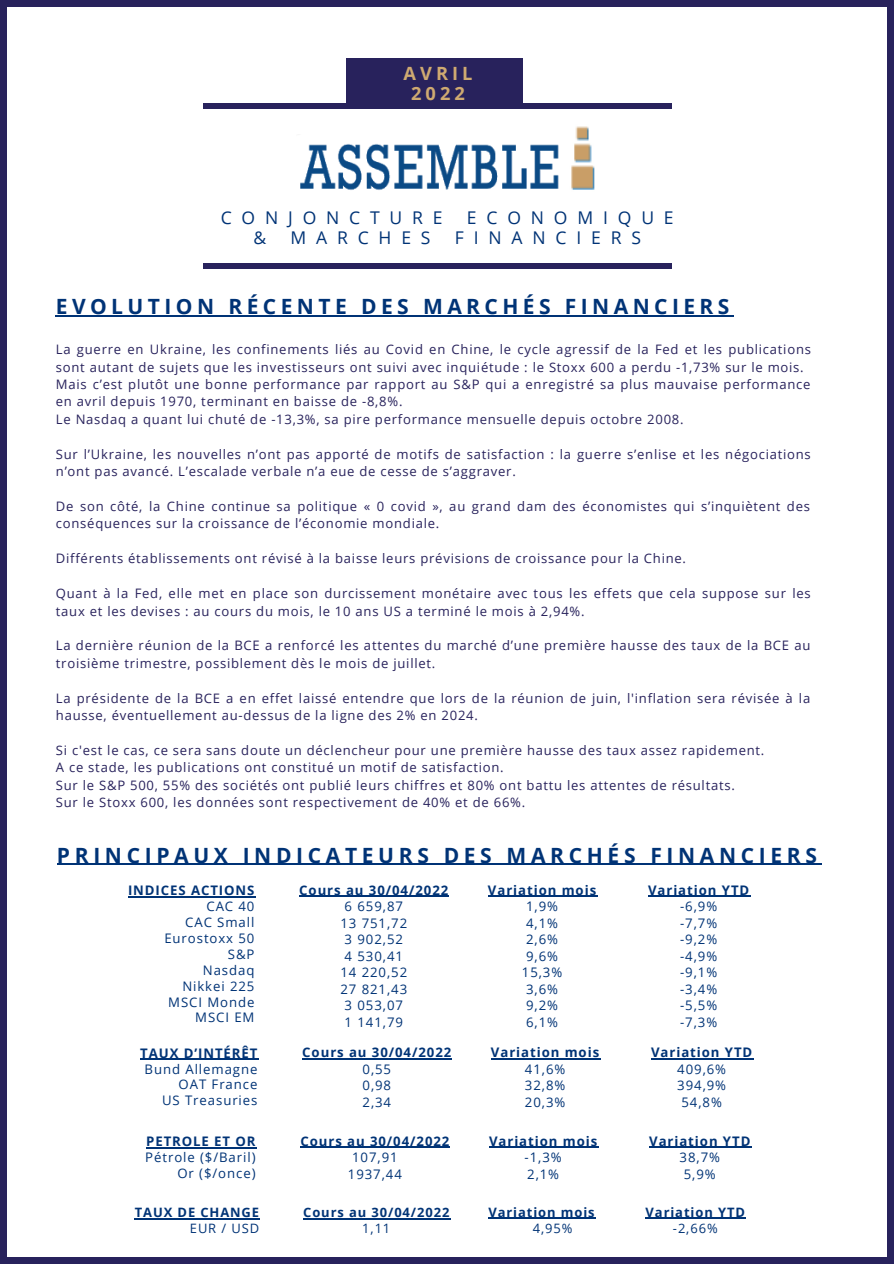
<style>
.page{position:relative;width:894px;height:1264px;background:#fff}
.page>*{position:absolute;margin:0;border:0;box-sizing:border-box;transform-origin:0 0}
.t1{font:700 21px "Open Sans";letter-spacing:.22em;color:#003376}
.t2{font:700 18.3px "Open Sans";letter-spacing:.22em;color:#cfaa71}
.t3{font:17.55px "Open Sans";letter-spacing:.56em;color:#003376}
.t4{font:13.2px/15.9px "Open Sans";letter-spacing:.07em;color:#003376;text-align:right}
.t5{font:700 13.2px "Open Sans";letter-spacing:.07em;color:#003376}
.t6{font:13.05px/17.4px "Open Sans";letter-spacing:.06em;color:#28225c}
.t7{font:700 12.9px "Open Sans";letter-spacing:.07em;color:#003376}
.t8{font:12.9px "Open Sans";letter-spacing:.07em;color:#003376}
</style>
<div class="page">
<div style="left:0;top:0;width:893px;height:6px;background:#28225c"></div>
<hr style="left:56px;top:315px;width:677px;height:1px;background:#003376">
<div style="left:346px;top:58px;width:177px;height:49px;background:#28225c"></div>
<div style="left:203px;top:104px;width:469px;height:5px;background:#28225c"></div>
<div style="left:203px;top:263px;width:469px;height:6px;background:#28225c"></div>
<img style="left:300px;top:144px;width:259px;height:46px">
<img style="left:571px;top:126px;width:24px;height:64px">
<hr style="left:57px;top:863px;width:764px;height:1px;background:#003376">
<hr style="left:128px;top:896px;width:127px;height:1px;background:#003376">
<hr style="left:299px;top:895px;width:150px;height:2px;background:#003376">
<hr style="left:488px;top:895px;width:109px;height:2px;background:#003376">
<hr style="left:648px;top:895px;width:102px;height:2px;background:#003376">
<hr style="left:140px;top:1058px;width:118px;height:2px;background:#003376">
<hr style="left:302px;top:1058px;width:150px;height:1px;background:#003376">
<hr style="left:491px;top:1058px;width:109px;height:1px;background:#003376">
<hr style="left:651px;top:1058px;width:102px;height:1px;background:#003376">
<hr style="left:146px;top:1147px;width:110px;height:1px;background:#003376">
<hr style="left:300px;top:1146px;width:150px;height:1px;background:#003376">
<hr style="left:489px;top:1146px;width:109px;height:1px;background:#003376">
<hr style="left:649px;top:1146px;width:102px;height:1px;background:#003376">
<hr style="left:135px;top:1218px;width:125px;height:1px;background:#003376">
<hr style="left:303px;top:1218px;width:147px;height:1px;background:#003376">
<hr style="left:488px;top:1217px;width:107px;height:1px;background:#003376">
<hr style="left:645px;top:1217px;width:100px;height:1px;background:#003376">
<div style="left:0;top:1256px;width:893px;height:7px;background:#28225c"></div>
<div style="left:0;top:0;width:7px;height:1260px;background:#28225c"></div>
<div style="left:887px;top:0;width:6px;height:1262px;background:#28225c"></div>
<p class="t2" style="left:403px;top:60px;width:70px">AVRIL</p>
<p class="t2" style="left:411px;top:80px;width:55px">2022</p>
<p class="t3" style="left:221px;top:206px;width:223px">CONJONCTURE</p>
<p class="t3" style="left:467px;top:206px;width:208px">ECONOMIQUE</p>
<p class="t3" style="left:253px;top:225px;width:14px">&amp;</p>
<p class="t3" style="left:290px;top:225px;width:142px">MARCHES</p>
<p class="t3" style="left:454px;top:225px;width:188px">FINANCIERS</p>
<p class="t1" style="left:56px;top:291px;width:675px">EVOLUTION RÉCENTE DES MARCHÉS FINANCIERS</p>
<p class="t6" style="left:56px;top:340px;width:756px">La guerre en Ukraine, les confinements liés au Covid en Chine, le cycle agressif de la Fed et les publications sont autant de sujets que les investisseurs ont suivi avec inquiétude : le Stoxx 600 a perdu -1,73% sur le mois.</p>
<p class="t6" style="left:56px;top:375px;width:756px">Mais c’est plutôt une bonne performance par rapport au S&amp;P qui a enregistré sa plus mauvaise performance en avril depuis 1970, terminant en baisse de -8,8%.</p>
<p class="t6" style="left:56px;top:410px;width:629px">Le Nasdaq a quant lui chuté de -13,3%, sa pire performance mensuelle depuis octobre 2008.</p>
<p class="t6" style="left:56px;top:445px;width:756px">Sur l’Ukraine, les nouvelles n’ont pas apporté de motifs de satisfaction : la guerre s’enlise et les négociations n’ont pas avancé. L’escalade verbale n’a eue de cesse de s’aggraver.</p>
<p class="t6" style="left:56px;top:497px;width:755px">De son côté, la Chine continue sa politique « 0 covid », au grand dam des économistes qui s’inquiètent des conséquences sur la croissance de l’économie mondiale.</p>
<p class="t6" style="left:56px;top:549px;width:631px">Différents établissements ont révisé à la baisse leurs prévisions de croissance pour la Chine.</p>
<p class="t6" style="left:56px;top:584px;width:756px">Quant à la Fed, elle met en place son durcissement monétaire avec tous les effets que cela suppose sur les taux et les devises : au cours du mois, le 10 ans US a terminé le mois à 2,94%.</p>
<p class="t6" style="left:56px;top:636px;width:756px">La dernière réunion de la BCE a renforcé les attentes du marché d’une première hausse des taux de la BCE au troisième trimestre, possiblement dès le mois de juillet.</p>
<p class="t6" style="left:56px;top:689px;width:755px">La présidente de la BCE a en effet laissé entendre que lors de la réunion de juin, l'inflation sera révisée à la hausse, éventuellement au-dessus de la ligne des 2% en 2024.</p>
<p class="t6" style="left:56px;top:741px;width:709px">Si c'est le cas, ce sera sans doute un déclencheur pour une première hausse des taux assez rapidement.</p>
<p class="t6" style="left:56px;top:758px;width:449px">A ce stade, les publications ont constitué un motif de satisfaction.</p>
<p class="t6" style="left:56px;top:776px;width:680px">Sur le S&amp;P 500, 55% des sociétés ont publié leurs chiffres et 80% ont battu les attentes de résultats.</p>
<p class="t6" style="left:56px;top:793px;width:471px">Sur le Stoxx 600, les données sont respectivement de 40% et de 66%.</p>
<p class="t1" style="left:57px;top:840px;width:761px">PRINCIPAUX INDICATEURS DES MARCHÉS FINANCIERS</p>
<p class="t5" style="left:128px;top:881px;width:128px">INDICES ACTIONS</p>
<p class="t4" style="left:206px;top:897px;width:50px">CAC 40</p>
<p class="t4" style="left:164px;top:913px;width:92px">CAC Small<br>Eurostoxx 50</p>
<p class="t4" style="left:228px;top:945px;width:28px">S&amp;P</p>
<p class="t4" style="left:203px;top:961px;width:53px">Nasdaq</p>
<p class="t4" style="left:182px;top:977px;width:74px">Nikkei 225</p>
<p class="t4" style="left:168px;top:993px;width:88px">MSCI Monde</p>
<p class="t4" style="left:195px;top:1009px;width:61px">MSCI EM</p>
<p class="t5" style="left:488px;top:880px;width:110px">Variation mois</p>
<p class="t4" style="left:526px;top:898px;width:33px">1,9%</p>
<p class="t4" style="left:526px;top:914px;width:33px">4,1%</p>
<p class="t4" style="left:526px;top:931px;width:33px">2,6%</p>
<p class="t4" style="left:526px;top:947px;width:33px">9,6%</p>
<p class="t4" style="left:521px;top:964px;width:42px">15,3%</p>
<p class="t4" style="left:526px;top:980px;width:33px">3,6%</p>
<p class="t4" style="left:526px;top:997px;width:33px">9,2%</p>
<p class="t4" style="left:526px;top:1013px;width:33px">6,1%</p>
<p class="t5" style="left:648px;top:880px;width:103px">Variation YTD</p>
<p class="t4" style="left:680px;top:898px;width:39px">-6,9%</p>
<p class="t4" style="left:680px;top:914px;width:39px">-7,7%</p>
<p class="t4" style="left:680px;top:931px;width:39px">-9,2%</p>
<p class="t4" style="left:680px;top:947px;width:39px">-4,9%</p>
<p class="t4" style="left:680px;top:964px;width:39px">-9,1%</p>
<p class="t4" style="left:680px;top:980px;width:39px">-3,4%</p>
<p class="t4" style="left:680px;top:997px;width:39px">-5,5%</p>
<p class="t4" style="left:680px;top:1013px;width:39px">-7,3%</p>
<p class="t5" style="left:299px;top:880px;width:150px">Cours au 30/04/2022</p>
<p class="t4" style="left:344px;top:898px;width:60px">6 659,87</p>
<p class="t4" style="left:340px;top:914px;width:68px">13 751,72</p>
<p class="t4" style="left:344px;top:931px;width:60px">3 902,52</p>
<p class="t4" style="left:344px;top:947px;width:60px">4 530,41</p>
<p class="t4" style="left:340px;top:964px;width:68px">14 220,52</p>
<p class="t4" style="left:340px;top:980px;width:68px">27 821,43</p>
<p class="t4" style="left:344px;top:997px;width:60px">3 053,07</p>
<p class="t4" style="left:344px;top:1013px;width:60px">1 141,79</p>
<p class="t5" style="left:140px;top:1043px;width:119px">TAUX D’INTÉRÊT</p>
<p class="t4" style="left:145px;top:1060px;width:114px">Bund Allemagne</p>
<p class="t4" style="left:178px;top:1076px;width:80px">OAT France</p>
<p class="t4" style="left:162px;top:1092px;width:97px">US Treasuries</p>
<p class="t5" style="left:146px;top:1131px;width:111px">PETROLE ET OR</p>
<p class="t4" style="left:145px;top:1148px;width:112px">Pétrole ($/Baril)</p>
<p class="t4" style="left:177px;top:1164px;width:80px">Or ($/once)</p>
<p class="t7" style="left:135px;top:1203px;width:126px">TAUX DE CHANGE</p>
<p class="t8" style="left:190px;top:1218px;width:71px">EUR / USD</p>
<p class="t5" style="left:302px;top:1043px;width:150px">Cours au 30/04/2022</p>
<p class="t4" style="left:362px;top:1060px;width:30px">0,55</p>
<p class="t4" style="left:362px;top:1077px;width:30px">0,98</p>
<p class="t4" style="left:362px;top:1093px;width:30px">2,34</p>
<p class="t5" style="left:300px;top:1131px;width:150px">Cours au 30/04/2022</p>
<p class="t4" style="left:352px;top:1148px;width:47px">107,91</p>
<p class="t4" style="left:348px;top:1165px;width:55px">1937,44</p>
<p class="t7" style="left:303px;top:1203px;width:148px">Cours au 30/04/2022</p>
<p class="t8" style="left:362px;top:1218px;width:30px">1,11</p>
<p class="t5" style="left:491px;top:1043px;width:110px">Variation mois</p>
<p class="t4" style="left:524px;top:1060px;width:42px">41,6%</p>
<p class="t4" style="left:524px;top:1077px;width:42px">32,8%</p>
<p class="t4" style="left:524px;top:1093px;width:42px">20,3%</p>
<p class="t5" style="left:489px;top:1131px;width:110px">Variation mois</p>
<p class="t4" style="left:524px;top:1148px;width:39px">-1,3%</p>
<p class="t4" style="left:527px;top:1165px;width:33px">2,1%</p>
<p class="t7" style="left:488px;top:1202px;width:108px">Variation mois</p>
<p class="t8" style="left:532px;top:1219px;width:41px">4,95%</p>
<p class="t5" style="left:651px;top:1043px;width:103px">Variation YTD</p>
<p class="t4" style="left:677px;top:1060px;width:50px">409,6%</p>
<p class="t4" style="left:677px;top:1077px;width:50px">394,9%</p>
<p class="t4" style="left:681px;top:1093px;width:42px">54,8%</p>
<p class="t5" style="left:649px;top:1131px;width:103px">Variation YTD</p>
<p class="t4" style="left:679px;top:1148px;width:42px">38,7%</p>
<p class="t4" style="left:683px;top:1165px;width:33px">5,9%</p>
<p class="t7" style="left:645px;top:1202px;width:101px">Variation YTD</p>
<p class="t8" style="left:672px;top:1219px;width:46px">-2,66%</p>
</div>
